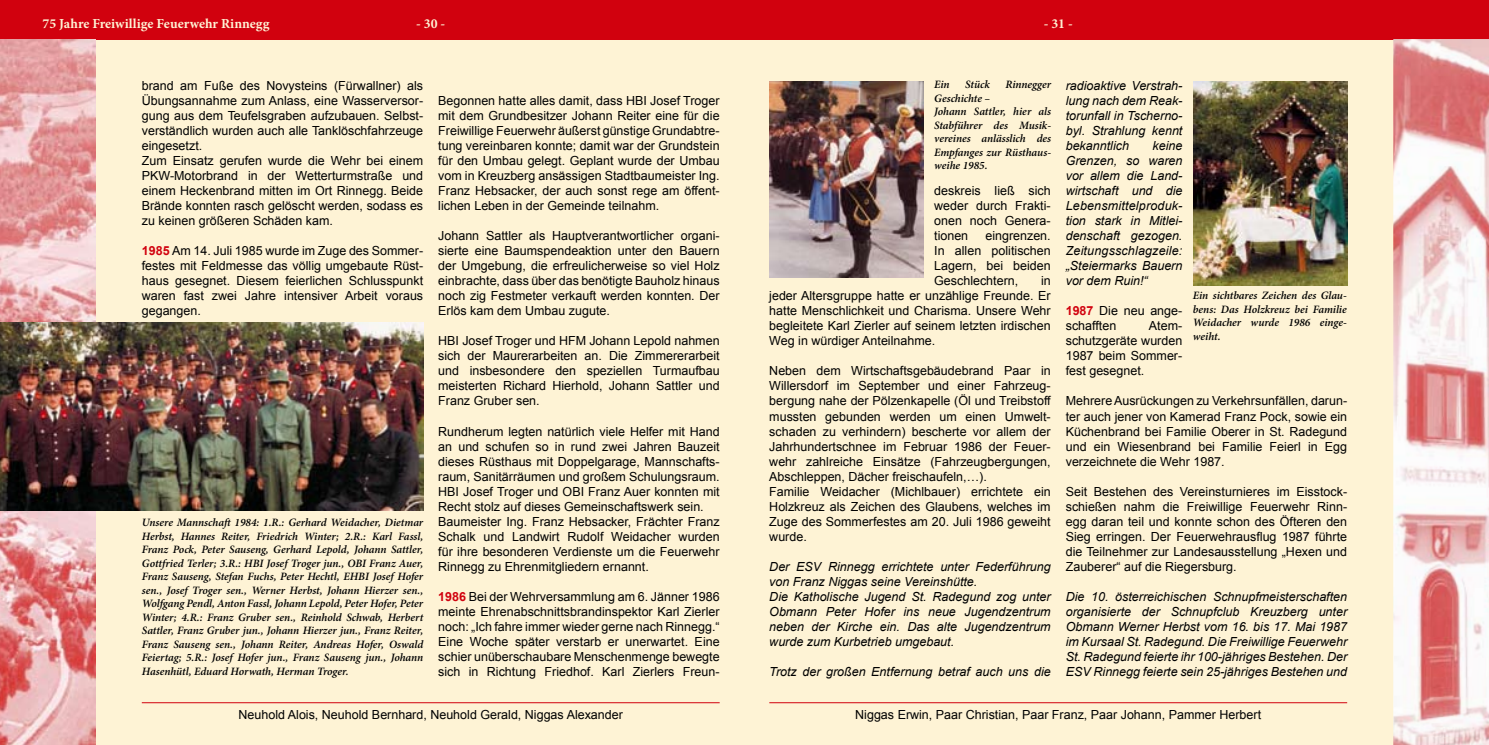
<style>
.page{position:relative;width:1489px;height:745px;background:#fff}
.page>*{position:absolute;margin:0;border:0;box-sizing:border-box;transform-origin:0 0}
.t1{font:700 13.75px "Minion Pro";color:#fef3d5}
.t2{font:12.5px/15px "Arial";color:#000;text-align:justify}
.t3{font:italic 12.5px/15px "Arial";color:#000;text-align:justify}
.t4{font:italic 600 11.25px/13.5px "Minion Pro";letter-spacing:-.005em;color:#000;text-align:justify}
.s1{font-weight:700;color:#d1010e}
</style>
<div class="page">
<div style="left:0;top:0;width:744px;height:744px;background:#fef3d5"></div>
<div style="left:0;top:0;width:744px;height:39px;background:#d1010e"></div>
<div style="left:744px;top:0;width:744px;height:744px;background:#fef3d5"></div>
<div style="left:744px;top:0;width:744px;height:39px;background:#d1010e"></div>
<img style="left:1393px;top:39px;width:95px;height:705px">
<img style="left:0;top:39px;width:96px;height:705px">
<img style="left:0;top:323px;width:423px;height:187px">
<img style="left:769px;top:81px;width:154px;height:196px">
<img style="left:1193px;top:81px;width:153px;height:204px">
<hr style="left:142px;top:702px;width:577px;height:1px;background:#d1010e">
<hr style="left:769px;top:702px;width:577px;height:1px;background:#d1010e">
<p class="t1" style="left:43px;top:14px;width:228px">75 Jahre Freiwillige Feuerwehr Rinnegg</p>
<p class="t1" style="left:416px;top:14px;width:31px">- 30 -</p>
<p class="t1" style="left:1043px;top:14px;width:31px">- 31 -</p>
<p class="t2" style="left:142px;top:78px;width:283px;text-align:left">brand am Fuße des Novysteins (Fürwallner) als Übungsannahme zum Anlass, eine Wasserversor&shy;gung aus dem Teufelsgraben aufzubauen. Selbst&shy;verständlich wurden auch alle Tanklöschfahrzeuge eingesetzt.<br>Zum Einsatz gerufen wurde die Wehr bei einem PKW-Motorbrand in der Wetterturmstraße und einem Heckenbrand mitten im Ort Rinnegg. Beide Brände konnten rasch gelöscht werden, sodass es zu keinen größeren Schäden kam.</p>
<p class="t2" style="left:142px;top:243px;width:283px"><span class="s1">1985</span> Am 14. Juli 1985 wurde im Zuge des Sommer&shy;festes mit Feldmesse das völlig umgebaute Rüst&shy;haus gesegnet. Diesem feierlichen Schlusspunkt waren fast zwei Jahre intensiver Arbeit voraus gegangen.</p>
<p class="t4" style="left:142px;top:515px;width:283px">Unsere Mannschaft 1984: 1.R.: Gerhard Weidacher, Dietmar Herbst, Hannes Reiter, Friedrich Winter; 2.R.: Karl Fassl, Franz Pock, Peter Sauseng, Gerhard Lepold, Johann Sattler, Gottfried Terler; 3.R.: HBI Josef Troger jun., OBI Franz Auer, Franz Sauseng, Stefan Fuchs, Peter Hechtl, EHBI Josef Hofer sen., Josef Troger sen., Werner Herbst, Johann Hierzer sen., Wolfgang Pendl, Anton Fassl, Johann Lepold, Peter Hofer, Peter Winter; 4.R.: Franz Gruber sen., Reinhold Schwab, Herbert Sattler, Franz Gruber jun., Johann Hierzer jun., Franz Reiter, Franz Sauseng sen., Johann Reiter, Andreas Hofer, Oswald Feiertag; 5.R.: Josef Hofer jun., Franz Sauseng jun., Johann Hasenhütl, Eduard Horwath, Herman Troger.</p>
<p class="t2" style="left:438px;top:93px;width:283px">Begonnen hatte alles damit, dass HBI Josef Troger mit dem Grundbesitzer Johann Reiter eine für die Freiwillige Feuerwehr äußerst günstige Grundabtre&shy;tung vereinbaren konnte; damit war der Grundstein für den Umbau gelegt. Geplant wurde der Umbau vom in Kreuzberg ansässigen Stadtbaumeister Ing.<br>Franz Hebsacker, der auch sonst rege am öffent&shy;lichen Leben in der Gemeinde teilnahm.</p>
<p class="t2" style="left:438px;top:228px;width:283px">Johann Sattler als Hauptverantwortlicher organi&shy;sierte eine Baumspendeaktion unter den Bauern der Umgebung, die erfreulicherweise so viel Holz einbrachte, dass über das benötigte Bauholz hinaus noch zig Festmeter verkauft werden konnten. Der Erlös kam dem Umbau zugute.</p>
<p class="t2" style="left:438px;top:333px;width:283px">HBI Josef Troger und HFM Johann Lepold nahmen sich der Maurerarbeiten an. Die Zimmererarbeit und insbesondere den speziellen Turmaufbau meisterten Richard Hierhold, Johann Sattler und Franz Gruber sen.</p>
<p class="t2" style="left:438px;top:423px;width:283px;text-align:left">Rundherum legten natürlich viele Helfer mit Hand an und schufen so in rund zwei Jahren Bauzeit dieses Rüsthaus mit Doppelgarage, Mannschafts&shy;raum, Sanitärräumen und großem Schulungsraum.<br>HBI Josef Troger und OBI Franz Auer konnten mit Recht stolz auf dieses Gemeinschaftswerk sein.<br>Baumeister Ing. Franz Hebsacker, Frächter Franz Schalk und Landwirt Rudolf Weidacher wurden für ihre besonderen Verdienste um die Feuerwehr Rinnegg zu Ehrenmitgliedern ernannt.</p>
<p class="t2" style="left:438px;top:588px;width:283px"><span class="s1">1986</span> Bei der Wehrversammlung am 6. Jänner 1986 meinte Ehrenabschnittsbrandinspektor Karl Zierler noch: „Ich fahre immer wieder gerne nach Rinnegg.“ Eine Woche später verstarb er unerwartet. Eine schier unüberschaubare Menschenmenge bewegte sich in Richtung Friedhof. Karl Zierlers Freun-</p>
<p class="t4" style="left:934px;top:77px;width:17px">Ein</p>
<p class="t4" style="left:965px;top:77px;width:26px">Stück</p>
<p class="t4" style="left:1005px;top:77px;width:47px">Rinnegger</p>
<p class="t4" style="left:934px;top:91px;width:118px;text-align:left">Geschichte –<br>Johann Sattler, hier als<br>Stabführer des Musik&shy;vereines anlässlich des<br>Empfanges zur Rüsthaus&shy;weihe 1985.</p>
<p class="t2" style="left:934px;top:183px;width:118px">deskreis ließ sich weder durch Frakti&shy;onen noch Genera&shy;tionen</p>
<p class="t2" style="left:934px;top:228px;width:118px;text-indent:51px">eingrenzen.<br>In allen politischen Lagern, bei beiden Geschlechtern,</p>
<p class="t2" style="left:769px;top:273px;width:283px;text-indent:272px">in jeder Altersgruppe hatte er unzählige Freunde. Er hatte Menschlichkeit und Charisma. Unsere Wehr begleitete Karl Zierler auf seinem letzten irdischen Weg in würdiger Anteilnahme.</p>
<p class="t2" style="left:769px;top:363px;width:283px;text-align:left">Neben dem Wirtschaftsgebäudebrand Paar in Willersdorf im September und einer Fahrzeug&shy;bergung nahe der Pölzenkapelle (Öl und Treibstoff mussten gebunden werden um einen Umwelt&shy;schaden zu verhindern) bescherte vor allem der Jahrhundertschnee im Februar 1986 der Feuer&shy;wehr zahlreiche Einsätze (Fahrzeugbergungen, Abschleppen, Dächer freischaufeln,…).<br>Familie Weidacher (Michlbauer) errichtete ein Holzkreuz als Zeichen des Glaubens, welches im Zuge des Sommerfestes am 20. Juli 1986 geweiht wurde.</p>
<p class="t3" style="left:769px;top:558px;width:283px;text-align:left">Der ESV Rinnegg errichtete unter Federführung von Franz Niggas seine Vereinshütte.<br>Die Katholische Jugend St. Radegund zog unter Obmann Peter Hofer ins neue Jugendzentrum neben der Kirche ein. Das alte Jugendzentrum wurde zum Kurbetrieb umgebaut.</p>
<p class="t3" style="left:769px;top:663px;width:283px">Trotz der großen Entfernung betraf auch uns die</p>
<p class="t3" style="left:1065px;top:78px;width:118px">radioaktive Verstrah&shy;lung nach dem Reak&shy;torunfall in Tscherno&shy;byl. Strahlung kennt bekanntlich</p>
<p class="t3" style="left:1065px;top:138px;width:118px;text-indent:87px">keine Grenzen, so waren vor allem die Land&shy;wirtschaft und die Lebensmittelproduk&shy;tion stark in Mitlei&shy;denschaft gezogen.<br>Zeitungsschlagzeile: „Steiermarks Bauern vor dem Ruin!“</p>
<p class="t2" style="left:1065px;top:303px;width:118px"><span class="s1">1987</span> Die neu ange&shy;schafften</p>
<p class="t4" style="left:1192px;top:288px;width:155px">Ein sichtbares Zeichen des Glau&shy;bens: Das Holzkreuz bei Familie Weidacher wurde 1986 einge&shy;weiht.</p>
<p class="t2" style="left:1065px;top:318px;width:118px;text-indent:83px">Atem&shy;schutzgeräte wurden 1987 beim Sommer&shy;fest gesegnet.</p>
<p class="t2" style="left:1065px;top:393px;width:283px">Mehrere Ausrückungen zu Verkehrsunfällen, darun&shy;ter auch jener von Kamerad Franz Pock, sowie ein Küchenbrand bei Familie Oberer in St. Radegund und ein Wiesenbrand bei Familie Feierl in Egg verzeichnete die Wehr 1987.</p>
<p class="t2" style="left:1065px;top:483px;width:283px">Seit Bestehen des Vereinsturnieres im Eisstock&shy;schießen nahm die Freiwillige Feuerwehr Rinn&shy;egg daran teil und konnte schon des Öfteren den Sieg erringen. Der Feuerwehrausflug 1987 führte die Teilnehmer zur Landesausstellung „Hexen und Zauberer“ auf die Riegersburg.</p>
<p class="t3" style="left:1065px;top:588px;width:283px">Die 10. österreichischen Schnupfmeisterschaften organisierte der Schnupfclub Kreuzberg unter Obmann Werner Herbst vom 16. bis 17. Mai 1987 im Kursaal St. Radegund. Die Freiwillige Feuerwehr St. Radegund feierte ihr 100-jähriges Bestehen. Der ESV Rinnegg feierte sein 25-jähriges Bestehen und</p>
<p class="t2" style="left:238px;top:706px;width:386px">Neuhold Alois, Neuhold Bernhard, Neuhold Gerald, Niggas Alexander</p>
<p class="t2" style="left:855px;top:706px;width:407px">Niggas Erwin, Paar Christian, Paar Franz, Paar Johann, Pammer Herbert</p>
</div>
